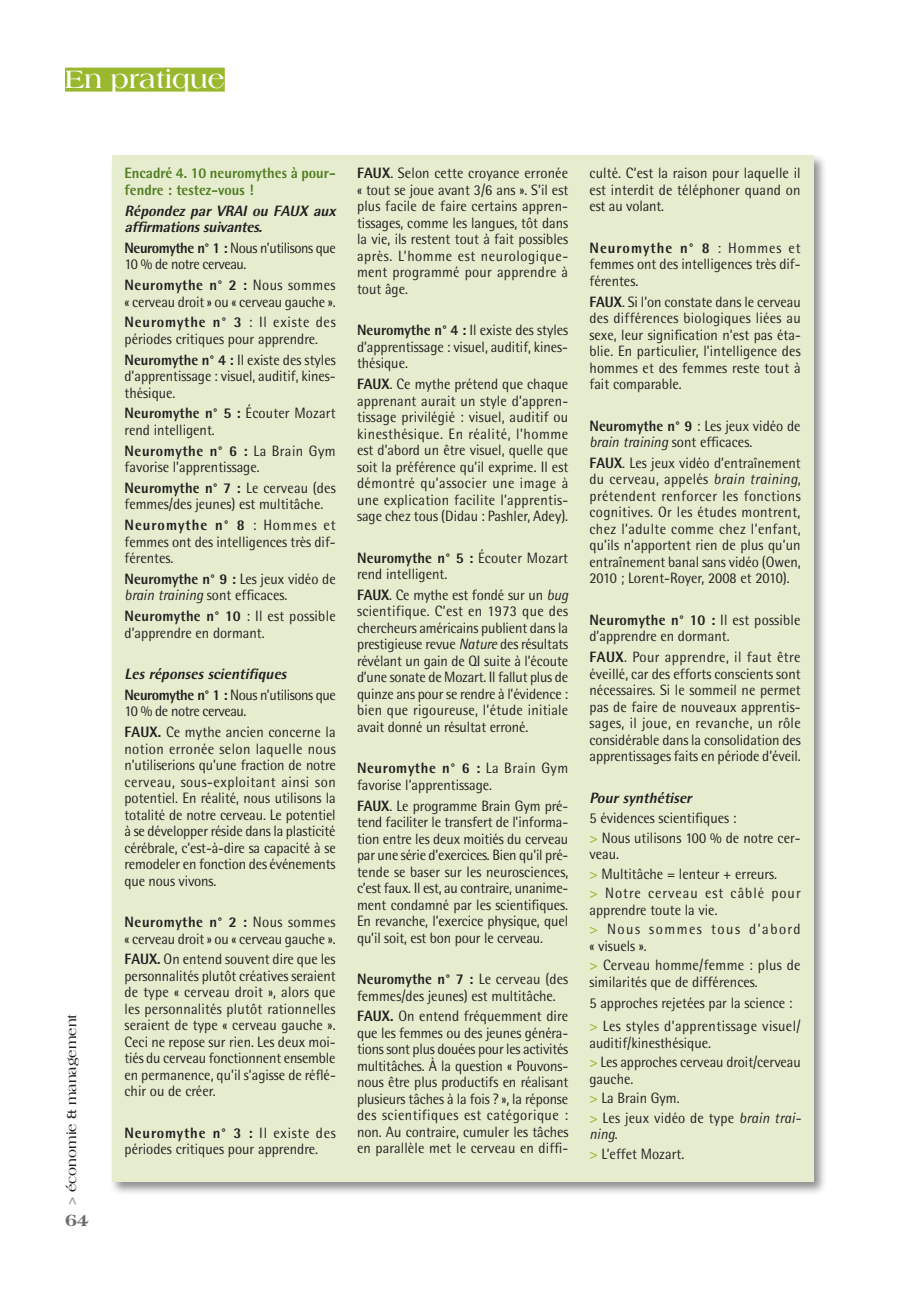
<style>
.page{position:relative;width:921px;height:1291px;background:#fff}
.page>*{position:absolute;margin:0;border:0;box-sizing:border-box;transform-origin:0 0}
.t1{font:700 27px "Americana Std";color:#fff}
.t2{font:800 18px "Americana Std";color:#6c6d70}
.t3{font:15px/16.5px "Rotis Semi Sans Std";color:#231f20;scale:.95 1}
.t4{font:italic 800 15px/16.5px "Rotis Semi Sans Std";color:#231f20}
.t5{font:15px/16.5px "Rotis Semi Sans Std";letter-spacing:.025em;color:#231f20;scale:.95 1}
.t6{font:15px/16.5px "Rotis Semi Sans Std";letter-spacing:-.03em;color:#231f20;scale:.95 1}
.t7{font:800 15px/16.5px "Rotis Semi Sans Std";color:#527d23;scale:.95 1}
.t8{font:15px/19.5px "Rotis Semi Sans Std";letter-spacing:.045em;color:#231f20;scale:.95 1}
.t9{font:15px/19.5px "Rotis Semi Sans Std";letter-spacing:.02em;color:#231f20;scale:.95 1}
.t10{font:700 13.5px "Americana Std";color:#231f20}
.s1{color:#6c6d70}
.s2{font-family:"Rotis Semi Sans Std"}
.s3{font-weight:800}
.s4{font-style:italic}
.s5{font-style:normal}
.s6{font-weight:400;font-style:normal}
.s7{font-weight:800;color:#9ab82d}
</style>
<div class="page">
<div style="left:65px;top:68px;width:160px;height:24px;background:#9ab82d"></div>
<div style="left:110px;top:153px;width:718px;height:1042px;background:#231f20;opacity:.5"></div>
<div style="left:112px;top:155px;width:701px;height:1026px;background:#e6edcf"></div>
<h1 class="t1" style="left:65px;top:64px;width:161px">En pratique</h1>
<p class="t10" style="left:64px;top:1205px;width:192px;rotate:-90deg"><span class="s1">&gt;</span> économie <span class="s2">&amp;</span> management</p>
<p class="t2" style="left:65px;top:1209px;width:26px">64</p>
<p class="t7" style="left:125px;top:165px;width:224px">Encadré 4. 10 neuromythes à pour&shy;fendre : testez-vous !</p>
<p class="t4" style="left:125px;top:202px;width:216px">Répondez par VRAI ou FAUX aux affirmationssuivantes.</p>
<p class="t6" style="left:125px;top:239px;width:224px"><span class="s3">Neuromythe n° 1 :</span> Nous n’utilisons que<br>10 % de notre cerveau.</p>
<p class="t3" style="left:125px;top:277px;width:224px"><span class="s3">Neuromythe n° 2 :</span> Nous sommes « cerveau droit » ou « cerveau gauche ».</p>
<p class="t3" style="left:125px;top:314px;width:224px"><span class="s3">Neuromythe n° 3</span> : Il existe des périodes critiques pour apprendre.</p>
<p class="t3" style="left:125px;top:351px;width:224px;text-align:justify"><span class="s3">Neuromythe n° 4 :</span> Il existe des styles d’apprentissage : visuel, auditif, kines&shy;thésique.</p>
<p class="t3" style="left:125px;top:405px;width:224px"><span class="s3">Neuromythe n° 5 :</span> Écouter Mozart rend intelligent.</p>
<p class="t3" style="left:125px;top:442px;width:224px"><span class="s3">Neuromythe n° 6 :</span> La Brain Gym favorise l’apprentissage.</p>
<p class="t3" style="left:125px;top:479px;width:224px"><span class="s3">Neuromythe n° 7 :</span> Le cerveau (des femmes/des jeunes) est multitâche.</p>
<p class="t3" style="left:125px;top:517px;width:224px;text-align:justify"><span class="s3">Neuromythe n° 8</span> : Hommes et femmes ont des intelligences très dif&shy;férentes.</p>
<p class="t3" style="left:125px;top:570px;width:224px"><span class="s3">Neuromythe n° 9 :</span> Les jeux vidéo de <span class="s4">brain training</span> sont efficaces.</p>
<p class="t3" style="left:125px;top:608px;width:224px"><span class="s3">Neuromythe n° 10</span> : Il est possible d’apprendre en dormant.</p>
<p class="t4" style="left:125px;top:663px;width:213px;line-height:20.7px">Lesréponsesscientifiques<br><span class="s5">Neuromythe n° 1 :</span> <span class="s6">Nous n’utilisons que</span></p>
<p class="t3" style="left:125px;top:701px;width:224px;line-height:20.7px">10 % de notre cerveau.<br><span class="s3">FAUX.</span> Ce mythe ancien concerne la</p>
<p class="t3" style="left:125px;top:740px;width:224px;text-align:justify">notion erronée selon laquelle nous n’utiliserions qu’une fraction de notre cerveau, sous-exploitant ainsi son potentiel. En réalité, nous utilisons la totalité de notre cerveau. Le potentiel à se développer réside dans la plasticité cérébrale, c’est-à-dire sa capacité à se remodeler en fonction des événements que nous vivons.</p>
<p class="t3" style="left:125px;top:914px;width:224px"><span class="s3">Neuromythe n° 2 :</span> Nous sommes « cerveau droit » ou « cerveau gauche ».</p>
<p class="t3" style="left:125px;top:951px;width:224px;text-align:justify"><span class="s3">FAUX.</span> On entend souvent dire que les personnalités plutôt créatives seraient de type « cerveau droit », alors que les personnalités plutôt rationnelles seraient de type « cerveau gauche ».<br>Ceci ne repose sur rien. Les deux moi&shy;tiés du cerveau fonctionnent ensemble en permanence, qu’il s’agisse de réflé&shy;chir ou de créer.</p>
<p class="t3" style="left:125px;top:1124px;width:224px"><span class="s3">Neuromythe n° 3 :</span> Il existe des périodes critiques pour apprendre.</p>
<p class="t3" style="left:357px;top:165px;width:224px;text-align:justify"><span class="s3">FAUX</span>. Selon cette croyance erronée « tout se joue avant 3/6 ans ». S’il est plus facile de faire certains appren&shy;tissages, comme les langues, tôt dans la vie, ils restent tout à fait possibles après. L’homme est neurologique&shy;ment programmé pour apprendre à tout âge.</p>
<p class="t3" style="left:357px;top:322px;width:224px;text-align:justify"><span class="s3">Neuromythe n° 4 :</span> Il existe des styles d’apprentissage : visuel, auditif, kines&shy;thésique.</p>
<p class="t3" style="left:357px;top:376px;width:224px;text-align:justify"><span class="s3">FAUX</span>. Ce mythe prétend que chaque apprenant aurait un style d’appren&shy;tissage privilégié : visuel, auditif ou kinesthésique. En réalité, l’homme est d’abord un être visuel, quelle que soit la préférence qu’il exprime. Il est démontré qu’associer une image à une explication facilite l’apprentis&shy;sage chez tous (Didau : Pashler, Adey).</p>
<p class="t3" style="left:357px;top:549px;width:224px"><span class="s3">Neuromythe n° 5 :</span> Écouter Mozart rend intelligent.</p>
<p class="t3" style="left:357px;top:586px;width:224px;text-align:justify"><span class="s3">FAUX</span>. Ce mythe est fondé sur un <span class="s4">bug </span>scientifique. C’est en 1973 que des chercheurs américains publient dans la prestigieuse revue <span class="s4">Nature</span> des résultats révélant un gain de QI suite à l’écoute d’une sonate de Mozart. Il fallut plus de quinze ans pour se rendre à l’évidence : bien que rigoureuse, l’étude initiale avait donné un résultat erroné.</p>
<p class="t3" style="left:357px;top:760px;width:224px"><span class="s3">Neuromythe n° 6 :</span> La Brain Gym favorise l’apprentissage.</p>
<p class="t3" style="left:357px;top:797px;width:224px;text-align:justify"><span class="s3">FAUX</span>. Le programme Brain Gym pré&shy;tend faciliter le transfert de l’informa&shy;tion entre les deux moitiés du cerveau par une série d’exercices. Bien qu’il pré&shy;tende se baser sur les neurosciences, c’est faux. Il est, au contraire, unanime&shy;ment condamné par les scientifiques.<br>En revanche, l’exercice physique, quel qu’il soit, est bon pour le cerveau.</p>
<p class="t3" style="left:357px;top:971px;width:224px"><span class="s3">Neuromythe n° 7 :</span> Le cerveau (des femmes/des jeunes) est multitâche.</p>
<p class="t3" style="left:357px;top:1008px;width:224px;text-align:justify"><span class="s3">FAUX.</span> On entend fréquemment dire que les femmes ou des jeunes généra&shy;tions sont plus douées pour les activités multitâches. À la question « Pouvons&shy;nous être plus productifs en réalisant plusieurs tâches à la fois ? », la réponse des scientifiques est catégorique : non. Au contraire, cumuler les tâches en parallèle met le cerveau en diffi-</p>
<p class="t3" style="left:589px;top:165px;width:224px;text-align:justify">culté. C’est la raison pour laquelle il est interdit de téléphoner quand on est au volant.</p>
<p class="t3" style="left:589px;top:239px;width:224px;text-align:justify"><span class="s3">Neuromythe n° 8</span> : Hommes et femmes ont des intelligences très dif&shy;férentes.</p>
<p class="t3" style="left:589px;top:293px;width:224px;text-align:justify"><span class="s3">FAUX</span>. Si l’on constate dans le cerveau des différences biologiques liées au sexe, leur signification n’est pas éta&shy;blie. En particulier, l’intelligence des hommes et des femmes reste tout à fait comparable.</p>
<p class="t3" style="left:589px;top:417px;width:224px"><span class="s3">Neuromythe n° 9</span> : Les jeux vidéo de <span class="s4">brain training</span> sont efficaces.</p>
<p class="t3" style="left:589px;top:454px;width:224px;text-align:justify"><span class="s3">FAUX</span>. Les jeux vidéo d’entraînement du cerveau, appelés <span class="s4">brain training</span>, prétendent renforcer les fonctions cognitives. Or les études montrent, chez l’adulte comme chez l’enfant, qu’ils n’apportent rien de plus qu’un entraînement banal sans vidéo (Owen, 2010 ; Lorent-Royer, 2008 et 2010).</p>
<p class="t3" style="left:589px;top:611px;width:224px"><span class="s3">Neuromythe n° 10 :</span> Il est possible d’apprendre en dormant.</p>
<p class="t3" style="left:589px;top:649px;width:224px;text-align:justify"><span class="s3">FAUX</span>. Pour apprendre, il faut être éveillé, car des efforts conscients sont nécessaires. Si le sommeil ne permet pas de faire de nouveaux apprentis&shy;sages, il joue, en revanche, un rôle considérable dans la consolidation des apprentissages faits en période d’éveil.</p>
<p class="t4" style="left:589px;top:789px;width:107px">Poursynthétiser</p>
<p class="t3" style="left:589px;top:808px;width:224px;line-height:19.5px">5 évidences scientifiques :<br><span class="s7">&gt;</span> Nous utilisons 100 % de notre cer-</p>
<p class="t3" style="left:589px;top:844px;width:224px;line-height:19.5px">veau.<br><span class="s7">&gt;</span> Multitâche = lenteur + erreurs.<br><span class="s7">&gt;</span> Notre cerveau est câblé pour</p>
<p class="t8" style="left:589px;top:900px;width:224px">apprendre toute la vie.<br><span class="s7">&gt;</span> Nous sommes tous d’abord</p>
<p class="t9" style="left:589px;top:936px;width:224px">« visuels ».<br><span class="s7">&gt;</span> Cerveau homme/femme : plus de</p>
<p class="t3" style="left:589px;top:971px;width:215px;line-height:20.7px">similarités que de différences.<br>5 approches rejetées par la science :</p>
<p class="t5" style="left:589px;top:1018px;width:224px"><span class="s7">&gt;</span> Les styles d’apprentissage visuel/ auditif/kinesthésique.</p>
<p class="t3" style="left:589px;top:1054px;width:224px"><span class="s7">&gt;</span> Les approches cerveau droit/cerveau gauche.</p>
<p class="t3" style="left:589px;top:1088px;width:224px;line-height:19.5px"><span class="s7">&gt;</span> La Brain Gym.<br><span class="s7">&gt;</span> Les jeux vidéo de type <span class="s4">brain trai-</span></p>
<p class="t3" style="left:589px;top:1124px;width:101px;line-height:19.5px"><span class="s4">ning</span>.<br><span class="s7">&gt;</span> L’effet Mozart.</p>
</div>
